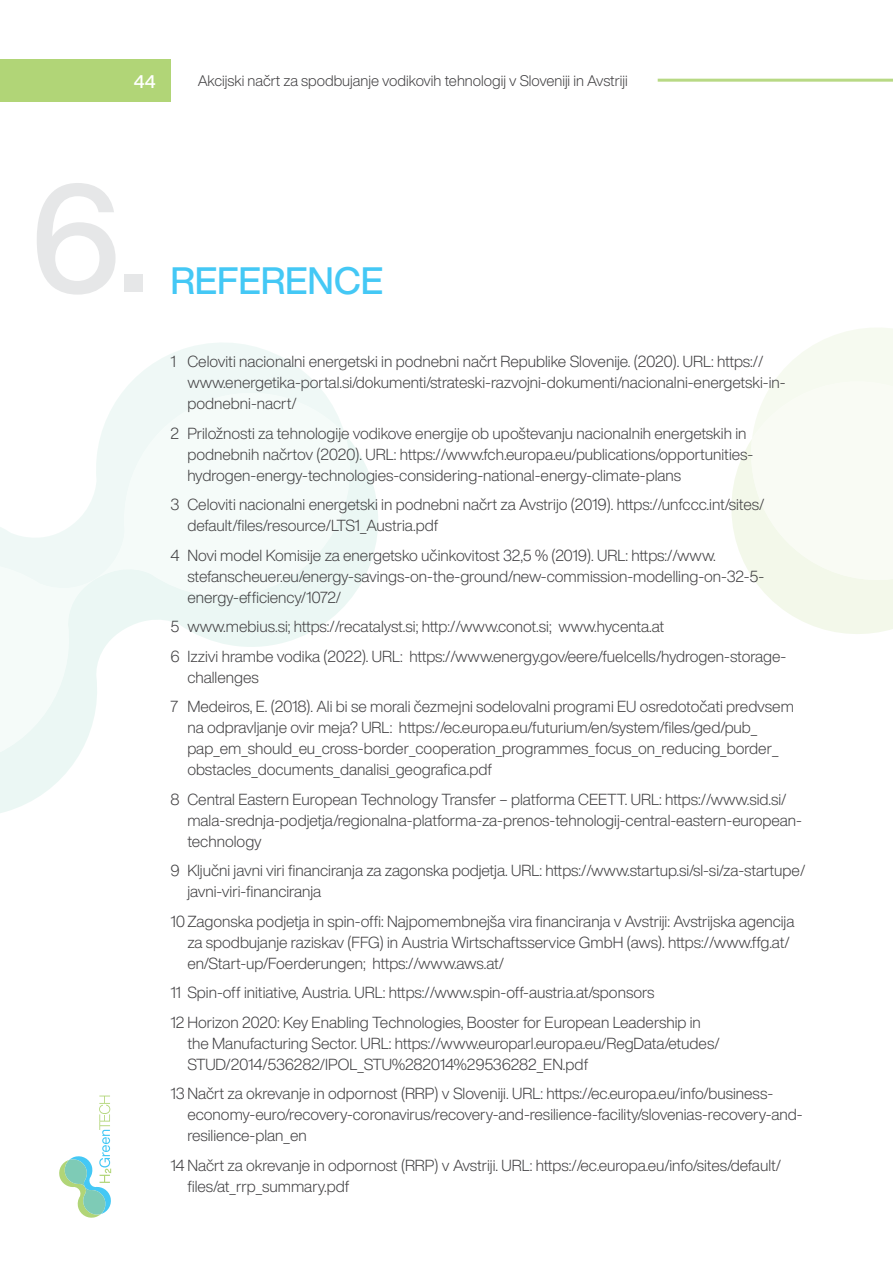
<style>
.page{position:relative;width:893px;height:1263px;background:#fff}
.page>*{position:absolute;margin:0;border:0;box-sizing:border-box;transform-origin:0 0}
.t1{font:500 150px "Helvetica Now Display";color:#e6e7e8}
.t2{font:500 37.5px "Helvetica Now Display";color:#44c8f5}
.t3{font:500 18px "Helvetica Now Display";color:#fff}
.t4{font:300 15.75px/21px "Helvetica Now Display";color:#414042}
.t5{font:300 15px "Helvetica Now Display";color:#414042}
</style>
<div class="page">
<div style="left:0;top:59px;width:170px;height:42px;background:#b1d577"></div>
<hr style="left:658px;top:79px;width:235px;height:3px;background:#b8d984">
<svg style="left:59px;top:1095px;width:53px;height:123px"></svg>
<svg style="left:0;top:442px;width:378px;height:371px"></svg>
<svg style="left:124px;top:343px;width:198px;height:48px;fill:#eff8f6"></svg>
<svg style="left:0;top:391px;width:351px;height:377px;fill:#f5fbf9"></svg>
<svg style="left:789px;top:328px;width:104px;height:36px"></svg>
<svg style="left:731px;top:450px;width:15px;height:116px;fill:#f3f8ea"></svg>
<svg style="left:746px;top:364px;width:147px;height:270px;fill:#f9fbf4"></svg>
<p class="t3" style="left:134px;top:69px;width:23px">44</p>
<p class="t5" style="left:198px;top:71px;width:431px">Akcijski načrt za spodbujanje vodikovih tehnologij v Sloveniji in Avstriji</p>
<h1 class="t1" style="left:30px;top:135px;width:120px">6.</h1>
<h2 class="t2" style="left:170px;top:254px;width:214px">REFERENCE</h2>
<p class="t4" style="left:187px;top:351px;width:600px;text-indent:-17px">1 Celoviti nacionalni energetski in podnebni načrt Republike Slovenije. (2020). URL: https:// www.energetika-portal.si/dokumenti/strateski-razvojni-dokumenti/nacionalni-energetski-in&shy;podnebni-nacrt/</p>
<p class="t4" style="left:187px;top:423px;width:567px;text-indent:-17px">2 Priložnosti za tehnologije vodikove energije ob upoštevanju nacionalnih energetskih in podnebnih načrtov (2020). URL: https://www.fch.europa.eu/publications/opportunities&shy;hydrogen-energy-technologies-considering-national-energy-climate-plans</p>
<p class="t4" style="left:187px;top:494px;width:579px;text-indent:-17px">3 Celoviti nacionalni energetski in podnebni načrt za Avstrijo (2019). https://unfccc.int/sites/ default/files/resource/LTS1_Austria.pdf</p>
<p class="t4" style="left:187px;top:545px;width:578px;text-indent:-17px">4 Novi model Komisije za energetsko učinkovitost 32,5 % (2019). URL: https://www. stefanscheuer.eu/energy-savings-on-the-ground/new-commission-modelling-on-32-5- energy-efficiency/1072/</p>
<p class="t4" style="left:170px;top:612px;width:617px;line-height:29.5px">5 www.mebius.si; https://recatalyst.si; http://www.conot.si; www.hycenta.at<br>6 Izzivi hrambe vodika (2022). URL: https://www.energy.gov/eere/fuelcells/hydrogen-storage-</p>
<p class="t4" style="left:170px;top:662px;width:625px;line-height:29.5px;text-indent:17px">challenges<br>7 Medeiros, E. (2018). Ali bi se morali čezmejni sodelovalni programi EU osredotočati predvsem</p>
<p class="t4" style="left:187px;top:717px;width:593px">na odpravljanje ovir meja? URL: https://ec.europa.eu/futurium/en/system/files/ged/pub_ pap_em_should_eu_cross-border_cooperation_programmes_focus_on_reducing_border_ obstacles_documents_danalisi_geografica.pdf</p>
<p class="t4" style="left:187px;top:789px;width:616px;text-indent:-17px">8 Central Eastern European Technology Transfer – platforma CEETT. URL: https://www.sid.si/ mala-srednja-podjetja/regionalna-platforma-za-prenos-tehnologij-central-eastern-european&shy;technology</p>
<p class="t4" style="left:187px;top:860px;width:619px;text-indent:-17px">9 Ključni javni viri financiranja za zagonska podjetja. URL: https://www.startup.si/sl-si/za-startupe/ javni-viri-financiranja</p>
<p class="t4" style="left:187px;top:911px;width:609px;text-indent:-17px">10Zagonska podjetja in spin-offi: Najpomembnejša vira financiranja v Avstriji: Avstrijska agencija za spodbujanje raziskav (FFG) in Austria Wirtschaftsservice GmbH (aws). https://www.ffg.at/ en/Start-up/Foerderungen; https://www.aws.at/</p>
<p class="t4" style="left:170px;top:978px;width:532px;line-height:29.5px">11 Spin-off initiative, Austria. URL: https://www.spin-off-austria.at/sponsors<br>12 Horizon 2020: Key Enabling Technologies, Booster for European Leadership in</p>
<p class="t4" style="left:187px;top:1033px;width:534px">the Manufacturing Sector. URL: https://www.europarl.europa.eu/RegData/etudes/<br>STUD/2014/536282/IPOL_STU%282014%29536282_EN.pdf</p>
<p class="t4" style="left:187px;top:1083px;width:617px;text-indent:-17px">13 Načrt za okrevanje in odpornost (RRP) v Sloveniji. URL: https://ec.europa.eu/info/business&shy;economy-euro/recovery-coronavirus/recovery-and-resilience-facility/slovenias-recovery-and&shy;resilience-plan_en</p>
<p class="t4" style="left:187px;top:1154px;width:595px;text-indent:-17px">14 Načrt za okrevanje in odpornost (RRP) v Avstriji. URL: https://ec.europa.eu/info/sites/default/ files/at_rrp_summary.pdf</p>
</div>
